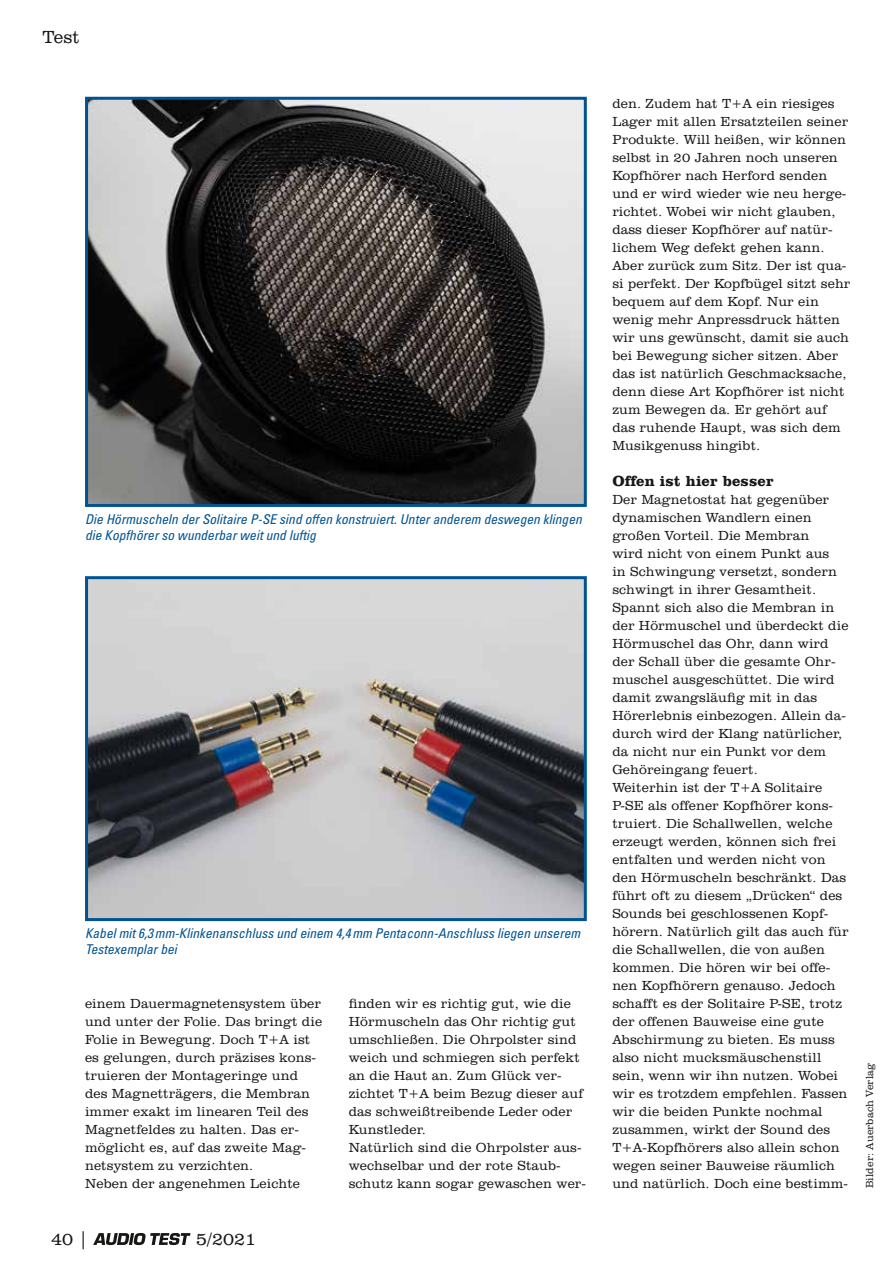
<style>
.page{position:relative;width:893px;height:1276px;background:#fff}
.page>*{position:absolute;margin:0;border:0;box-sizing:border-box;transform-origin:0 0}
.t1{font:300 18px "Clarendon BT Pro";color:#181716}
.t2{font:800 15px "Clarendon BT Pro";letter-spacing:.01em;color:#181716}
.t3{font:300 13.5px/18px "Clarendon BT Pro";letter-spacing:.01em;color:#181716}
.t4{font:italic condensed 13.5px/16.2px "Univers LT Pro";color:#005392}
.t5{font:300 10.5px "Clarendon BT Pro";letter-spacing:.01em;color:#181716}
</style>
<div class="page">
<svg style="left:93px;top:1233px;width:98px;height:12px"></svg>
<img style="left:89px;top:101px;width:494px;height:402px">
<div style="left:85px;top:97px;width:502px;height:410px;border:3px solid #005392"></div>
<img style="left:89px;top:580px;width:494px;height:337px">
<div style="left:85px;top:576px;width:502px;height:345px;border:3px solid #005392"></div>
<h1 class="t1" style="left:43px;top:25px;width:39px">Test</h1>
<p class="t4" style="left:85px;top:510px;width:498px">Die Hörmuscheln der Solitaire P-SE sind offen konstruiert. Unter anderem deswegen klingen die Kopfhörer so wunderbar weit und luftig</p>
<p class="t4" style="left:85px;top:925px;width:497px">Kabel mit 6,3mm-Klinkenanschluss und einem 4,4mm Pentaconn-Anschluss liegen unserem<br>Testexemplar bei</p>
<p class="t3" style="left:85px;top:994px;width:239px">einem Dauermagnetensystem über und unter der Folie. Das bringt die<br>Folie in Bewegung. Doch T+A ist es gelungen, durch präzises kons&shy;truieren der Montageringe und des Magnetträgers, die Membran immer exakt im linearen Teil des<br>Magnetfeldes zu halten. Das er&shy;möglicht es, auf das zweite Mag&shy;netsystem zu verzichten.<br>Neben der angenehmen Leichte</p>
<p class="t3" style="left:349px;top:994px;width:239px">finden wir es richtig gut, wie die<br>Hörmuscheln das Ohr richtig gut umschließen. Die Ohrpolster sind weich und schmiegen sich perfekt an die Haut an. Zum Glück ver&shy;zichtet T+A beim Bezug dieser auf das schweißtreibende Leder oder<br>Kunstleder.<br>Natürlich sind die Ohrpolster aus&shy;wechselbar und der rote Staub&shy;schutz kann sogar gewaschen wer-</p>
<h1 class="t1" style="left:51px;top:1227px;width:38px">40 |</h1>
<h1 class="t1" style="left:196px;top:1227px;width:62px">5/2021</h1>
<p class="t3" style="left:612px;top:94px;width:240px">den. Zudem hat T+A ein riesiges<br>Lager mit allen Ersatzteilen seiner<br>Produkte. Will heißen, wir können selbst in 20 Jahren noch unseren<br>Kopfhörer nach Herford senden und er wird wieder wie neu herge&shy;richtet. Wobei wir nicht glauben, dass dieser Kopfhörer auf natür&shy;lichem Weg defekt gehen kann.<br>Aber zurück zum Sitz. Der ist qua&shy;si perfekt. Der Kopfbügel sitzt sehr bequem auf dem Kopf. Nur ein wenig mehr Anpressdruck hätten wir uns gewünscht, damit sie auch bei Bewegung sicher sitzen. Aber das ist natürlich Geschmacksache, denn diese Art Kopfhörer ist nicht zum Bewegen da. Er gehört auf das ruhende Haupt, was sich dem<br>Musikgenuss hingibt.</p>
<p class="t2" style="left:612px;top:471px;width:163px">Offen ist hier besser</p>
<p class="t3" style="left:612px;top:490px;width:238px">Der Magnetostat hat gegenüber dynamischen Wandlern einen großen Vorteil. Die Membran<br>wird nicht von einem Punkt aus<br>in Schwingung versetzt, sondern schwingt in ihrer Gesamtheit.<br>Spannt sich also die Membran in der Hörmuschel und überdeckt die<br>Hörmuschel das Ohr, dann wird der Schall über die gesamte Ohr&shy;muschel ausgeschüttet. Die wird damit zwangsläufig mit in das<br>Hörerlebnis einbezogen. Allein da&shy;durch wird der Klang natürlicher, da nicht nur ein Punkt vor dem<br>Gehöreingang feuert.<br>Weiterhin ist der T+A Solitaire<br>P-SE als offener Kopfhörer kons&shy;truiert. Die Schallwellen, welche erzeugt werden, können sich frei entfalten und werden nicht von den Hörmuscheln beschränkt. Das führt oft zu diesem „Drücken“ des<br>Sounds bei geschlossenen Kopf&shy;hörern. Natürlich gilt das auch für die Schallwellen, die von außen kommen. Die hören wir bei offe&shy;nen Kopfhörern genauso. Jedoch schafft es der Solitaire P-SE, trotz der offenen Bauweise eine gute<br>Abschirmung zu bieten. Es muss also nicht mucksmäuschenstill sein, wenn wir ihn nutzen. Wobei wir es trotzdem empfehlen. Fassen wir die beiden Punkte nochmal zusammen, wirkt der Sound des<br>T+A-Kopfhörers also allein schon wegen seiner Bauweise räumlich und natürlich. Doch eine bestimm-</p>
<p class="t5" style="left:863px;top:1188px;width:127px;rotate:-90deg">Bilder: Auerbach Verlag</p>
</div>
